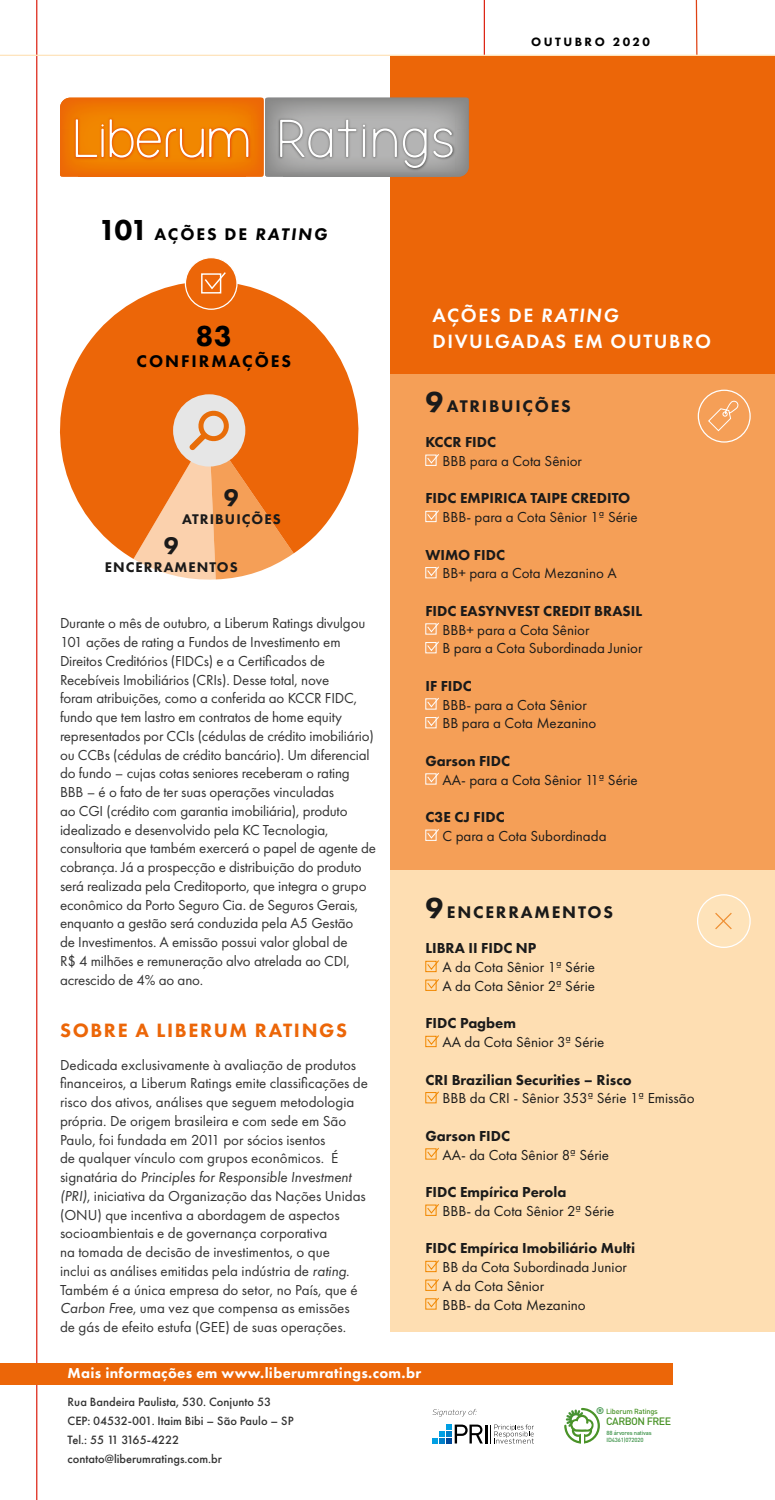
<style>
.page{position:relative;width:775px;height:1500px;background:#fff}
.page>*{position:absolute;margin:0;border:0;box-sizing:border-box;transform-origin:0 0}
.t1{font:800 30px "Futura PT";color:#000}
.t2{font:800 25px "Futura PT";color:#1a1a1a}
.t3{font:600 20px/26.2px "Futura PT";letter-spacing:.08em;color:#fff}
.t4{font:800 20px "Futura PT";letter-spacing:.08em;color:#ec6608}
.t5{font:800 17.5px "Futura PT";letter-spacing:.11em;color:#000}
.t6{font:800 17.5px "Futura PT";letter-spacing:.1em;color:#1a1a1a}
.t7{font:15px/18.8px "Futura PT";letter-spacing:-.01em;color:#333}
.t8{font:15px/18.8px "Futura PT";color:#1a1a1a}
.t9{font:800 15px "Futura PT";color:#1a1a1a}
.t10{font:800 15px "Futura PT";letter-spacing:.02em;color:#fff}
.t11{font:800 14.5px "Futura PT";letter-spacing:.07em;color:#1a1a1a}
.t12{font:500 12.5px/18.8px "Futura PT";color:#333}
.t13{font:800 12.5px "Futura PT";letter-spacing:.2em;color:#000}
.t14{font:500 10.62px "DIN";letter-spacing:-.05em;color:#4a9328}
.t15{font:700 9.5px "DIN";color:#3b9147}
.t16{font:500 7.38px "DIN";letter-spacing:-.03em;color:#4a9328}
.t17{font:500 5.88px/6.9px "DIN";letter-spacing:-.03em;color:#3b9147}
.s1{font-size:30px}
.s2{font-style:italic}
</style>
<div class="page">
<hr style="left:36px;top:0;width:1px;height:1500px;background:#dd2515">
<div style="left:390px;top:327px;width:385px;height:543px;background:#f59f57"></div>
<div style="left:390px;top:56px;width:385px;height:317px;background:#ec6608"></div>
<svg style="left:695px;top:0;width:3px;height:55px"></svg>
<hr style="left:484px;top:0;width:1px;height:55px;background:#dd2515">
<hr style="left:0;top:55px;width:775px;height:1px;background:#fee3ba">
<div style="left:698px;top:390px;width:53px;height:53px;border:1px solid #fff;border-radius:50%"></div>
<svg style="left:708px;top:400px;width:31px;height:32px"></svg>
<div style="left:390px;top:870px;width:385px;height:462px;background:#fedeb2"></div>
<div style="left:698px;top:895px;width:52px;height:52px;background:#fee3ba;border-radius:50%"></div>
<div style="left:697px;top:894px;width:54px;height:54px;border:1px solid #fff;border-radius:50%"></div>
<svg style="left:715px;top:913px;width:17px;height:17px"></svg>
<svg style="left:60px;top:97px;width:409px;height:80px;background:#cc965e"></svg>
<div style="left:0;top:1363px;width:672px;height:21px;background:#ec6608"></div>
<svg style="left:425px;top:454px;width:14px;height:12px"></svg>
<svg style="left:425px;top:510px;width:14px;height:12px"></svg>
<svg style="left:425px;top:566px;width:14px;height:13px"></svg>
<svg style="left:425px;top:622px;width:14px;height:13px"></svg>
<svg style="left:425px;top:641px;width:14px;height:13px"></svg>
<svg style="left:425px;top:697px;width:14px;height:13px"></svg>
<svg style="left:425px;top:716px;width:14px;height:13px"></svg>
<svg style="left:425px;top:772px;width:14px;height:13px"></svg>
<svg style="left:425px;top:829px;width:14px;height:12px"></svg>
<svg style="left:425px;top:960px;width:14px;height:12px"></svg>
<svg style="left:425px;top:979px;width:14px;height:12px"></svg>
<svg style="left:425px;top:1035px;width:14px;height:12px"></svg>
<svg style="left:425px;top:1091px;width:14px;height:13px"></svg>
<svg style="left:425px;top:1147px;width:14px;height:13px"></svg>
<svg style="left:425px;top:1204px;width:14px;height:12px"></svg>
<svg style="left:425px;top:1260px;width:14px;height:12px"></svg>
<svg style="left:425px;top:1279px;width:14px;height:12px"></svg>
<svg style="left:425px;top:1297px;width:14px;height:13px"></svg>
<svg style="left:60px;top:260px;width:299px;height:299px;fill:#ec6608"></svg>
<div style="left:173px;top:394px;width:72px;height:73px;background:#e6e6e6;border-radius:50%"></div>
<svg style="left:133px;top:409px;width:161px;height:171px;background:#f19e60"></svg>
<svg style="left:433px;top:1425px;width:50px;height:19px"></svg>
<hr style="left:485px;top:1425px;width:3px;height:19px;background:#000">
<svg style="left:494px;top:1425px;width:40px;height:19px"></svg>
<svg style="left:433px;top:1409px;width:44px;height:8px"></svg>
<svg style="left:564px;top:1407px;width:36px;height:37px"></svg>
<div style="left:573px;top:1421px;width:7px;height:7px;background:#fff;border-radius:50%"></div>
<div style="left:185px;top:258px;width:52px;height:51px;background:#ec6608;border-radius:50%"></div>
<div style="left:185px;top:257px;width:53px;height:53px;border:1px solid #fff;border-radius:50%"></div>
<svg style="left:201px;top:272px;width:25px;height:22px"></svg>
<p class="t13" style="left:531px;top:34px;width:121px">OUTUBRO 2020</p>
<p class="t5" style="left:99px;top:223px;width:230px"><span class="s1">101</span> AÇÕES DE <span class="s2">RATING</span></p>
<h1 class="t1" style="left:196px;top:317px;width:38px">83</h1>
<p class="t5" style="left:137px;top:350px;width:156px">CONFIRMAÇÕES</p>
<h2 class="t2" style="left:224px;top:482px;width:16px">9</h2>
<p class="t11" style="left:182px;top:510px;width:100px">ATRIBUIÇÕES</p>
<h2 class="t2" style="left:164px;top:530px;width:16px">9</h2>
<p class="t11" style="left:105px;top:558px;width:134px">ENCERRAMENTOS</p>
<p class="t7" style="left:60px;top:614px;width:318px">Durante o mês de outubro, a Liberum Ratings divulgou 101 ações de rating a Fundos de Investimento em Direitos Creditórios (FIDCs) e a Certificados de Recebíveis Imobiliários (CRIs). Desse total, nove<br>foram atribuições, como a conferida ao KCCR FIDC, fundo que tem lastro em contratos de home equity representados por CCIs (cédulas de crédito imobiliário) ou CCBs (cédulas de crédito bancário). Um diferencial do fundo – cujas cotas seniores receberam o rating BBB – é o fato de ter suas operações vinculadas<br>ao CGI (crédito com garantia imobiliária), produto idealizado e desenvolvido pela KC Tecnologia, consultoria que também exercerá o papel de agente de cobrança. Já a prospecção e distribuição do produto será realizada pela Creditoporto, que integra o grupo econômico da Porto Seguro Cia. de Seguros Gerais, enquanto a gestão será conduzida pela A5 Gestão<br>de Investimentos. A emissão possui valor global de<br>R$ 4 milhões e remuneração alvo atrelada ao CDI, acrescido de 4% ao ano.</p>
<h3 class="t4" style="left:60px;top:1018px;width:289px">SOBRE A LIBERUM RATINGS</h3>
<p class="t7" style="left:60px;top:1055px;width:310px">Dedicada exclusivamente à avaliação de produtos financeiros, a Liberum Ratings emite classificações de risco dos ativos, análises que seguem metodologia própria. De origem brasileira e com sede em São Paulo, foi fundada em 2011 por sócios isentos<br>de qualquer vínculo com grupos econômicos. É signatária do <span class="s2">Principles for Responsible Investment (PRI)</span>, iniciativa da Organização das Nações Unidas (ONU) que incentiva a abordagem de aspectos socioambientais e de governança corporativa<br>na tomada de decisão de investimentos, o que<br>inclui as análises emitidas pela indústria de <span class="s2">rating</span>.<br>Também é a única empresa do setor, no País, que é <span class="s2">Carbon Free</span>, uma vez que compensa as emissões de gás de efeito estufa (GEE) de suas operações.</p>
<h3 class="t3" style="left:433px;top:302px;width:280px">AÇÕES DE <span class="s2">RATING<br></span>DIVULGADAS EM OUTUBRO</h3>
<p class="t6" style="left:425px;top:395px;width:147px"><span class="s1">9</span>ATRIBUIÇÕES</p>
<p class="t9" style="left:425px;top:433px;width:72px">KCCR FIDC</p>
<p class="t8" style="left:442px;top:451px;width:141px">BBB para a Cota Sênior</p>
<p class="t9" style="left:425px;top:489px;width:207px">FIDC EMPIRICA TAIPE CREDITO</p>
<p class="t8" style="left:442px;top:508px;width:197px">BBB- para a Cota Sênior 1ª Série</p>
<p class="t9" style="left:425px;top:545px;width:81px">WIMO FIDC</p>
<p class="t8" style="left:442px;top:564px;width:176px">BB+ para a Cota Mezanino A</p>
<p class="t9" style="left:425px;top:601px;width:218px">FIDC EASYNVEST CREDIT BRASIL</p>
<p class="t8" style="left:442px;top:620px;width:201px">BBB+ para a Cota Sênior<br>B para a Cota Subordinada Junior</p>
<p class="t9" style="left:425px;top:676px;width:48px">IF FIDC</p>
<p class="t8" style="left:442px;top:695px;width:155px">BBB- para a Cota Sênior<br>BB para a Cota Mezanino</p>
<p class="t9" style="left:425px;top:751px;width:86px">Garson FIDC</p>
<p class="t8" style="left:442px;top:770px;width:197px">AA- para a Cota Sênior 11ª Série</p>
<p class="t9" style="left:425px;top:808px;width:81px">C3E CJ FIDC</p>
<p class="t8" style="left:442px;top:826px;width:166px">C para a Cota Subordinada</p>
<p class="t6" style="left:425px;top:901px;width:189px"><span class="s1">9</span>ENCERRAMENTOS</p>
<p class="t9" style="left:425px;top:939px;width:113px">LIBRA II FIDC NP</p>
<p class="t8" style="left:442px;top:958px;width:154px">A da Cota Sênior 1ª Série<br>A da Cota Sênior 2ª Série</p>
<p class="t9" style="left:425px;top:1014px;width:92px">FIDC Pagbem</p>
<p class="t8" style="left:442px;top:1033px;width:163px">AA da Cota Sênior 3ª Série</p>
<p class="t9" style="left:425px;top:1070px;width:208px">CRI Brazilian Securities – Risco</p>
<p class="t8" style="left:442px;top:1089px;width:254px">BBB da CRI - Sênior 353ª Série 1ª Emissão</p>
<p class="t9" style="left:425px;top:1126px;width:86px">Garson FIDC</p>
<p class="t8" style="left:442px;top:1145px;width:168px">AA- da Cota Sênior 8ª Série</p>
<p class="t9" style="left:425px;top:1183px;width:142px">FIDC Empírica Perola</p>
<p class="t8" style="left:442px;top:1201px;width:173px">BBB- da Cota Sênior 2ª Série</p>
<p class="t9" style="left:425px;top:1239px;width:211px">FIDC Empírica Imobiliário Multi</p>
<p class="t8" style="left:442px;top:1258px;width:186px">BB da Cota Subordinada Junior<br>A da Cota Sênior<br>BBB- da Cota Mezanino</p>
<p class="t10" style="left:68px;top:1364px;width:355px">Mais informações em www.liberumratings.com.br</p>
<p class="t12" style="left:68px;top:1393px;width:228px">Rua Bandeira Paulista, 530. Conjunto 53<br>CEP: 04532-001. Itaim Bibi – São Paulo – SP Tel.: 55 11 3165-4222 contato@liberumratings.com.br</p>
<p class="t15" style="left:596px;top:1405px;width:10px">®</p>
<p class="t16" style="left:606px;top:1407px;width:53px">Liberum Ratings</p>
<p class="t14" style="left:606px;top:1414px;width:66px">CARBON FREE</p>
<p class="t17" style="left:606px;top:1429px;width:47px">88 árvores nativas<br>ID4361|072020</p>
</div>
